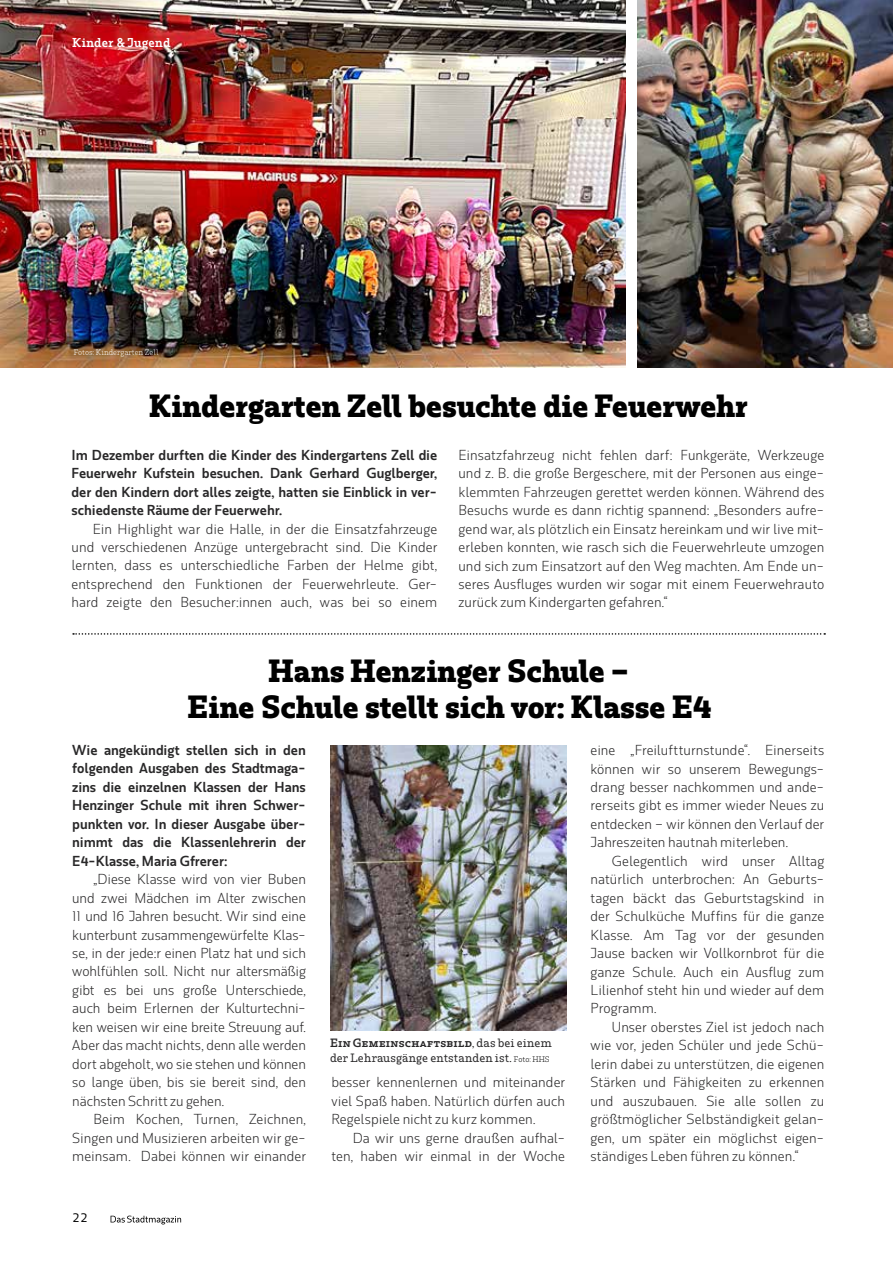
<style>
.page{position:relative;width:893px;height:1263px;background:#fff}
.page>*{position:absolute;margin:0;border:0;box-sizing:border-box;transform-origin:0 0}
.t1{font:700 30px/36px "Rum Serif";letter-spacing:-.01em;color:#000;text-align:center}
.t2{font:300 13.5px/18.5px "Rum Sans";letter-spacing:.01em;color:#292829;text-align:justify}
.t3{font:600 13.5px/18.5px "Rum Sans";color:#292829;text-align:justify}
.t4{font:600 12px "Rum Serif";color:#fff}
.t5{font:500 12px "Rum Sans";color:#000}
.t6{font:500 11.25px/15px "Rum Serif";letter-spacing:.01em;color:#292829}
.t7{font:300 7.5px "Rum Serif";color:#fff}
.s1{font-weight:600}
.s2{font-weight:300;font-size:7.5px;color:#000}
</style>
<div class="page">
<svg style="left:111px;top:1215px;width:70px;height:9px"></svg>
<img style="left:0;top:0;width:625px;height:367px">
<img style="left:638px;top:0;width:255px;height:367px">
<svg style="left:73px;top:633px;width:752px;height:2px"></svg>
<img style="left:330px;top:746px;width:236px;height:284px">
<p class="t4" style="left:72px;top:36px;width:100px">Kinder &amp; Jugend</p>
<p class="t7" style="left:74px;top:347px;width:86px">Fotos: Kindergarten Zell</p>
<h1 class="t1" style="left:149px;top:387px;width:600px">Kindergarten Zell besuchte die Feuerwehr</h1>
<p class="t3" style="left:72px;top:445px;width:367px">Im Dezember durften die Kinder des Kindergartens Zell die Feuerwehr Kufstein besuchen. Dank Gerhard Guglberger, der den Kindern dort alles zeigte, hatten sie Einblick in ver&shy;schiedenste Räume der Feuerwehr.</p>
<p class="t2" style="left:72px;top:519px;width:367px;text-indent:21px">Ein Highlight war die Halle, in der die Einsatzfahrzeuge und verschiedenen Anzüge untergebracht sind. Die Kinder lernten, dass es unterschiedliche Farben der Helme gibt, entsprechend den Funktionen der Feuerwehrleute. Ger&shy;hard zeigte den Besucher:innen auch, was bei so einem</p>
<p class="t2" style="left:458px;top:445px;width:367px">Einsatzfahrzeug nicht fehlen darf: Funkgeräte, Werkzeuge und z. B. die große Bergeschere, mit der Personen aus einge&shy;klemmten Fahrzeugen gerettet werden können. Während des Besuchs wurde es dann richtig spannend: „Besonders aufre&shy;gend war, als plötzlich ein Einsatz hereinkam und wir live mit&shy;erleben konnten, wie rasch sich die Feuerwehrleute umzogen und sich zum Einsatzort auf den Weg machten. Am Ende un&shy;seres Ausfluges wurden wir sogar mit einem Feuerwehrauto zurück zum Kindergarten gefahren.“</p>
<h1 class="t1" style="left:187px;top:653px;width:524px">Hans Henzinger Schule –<br>Eine Schule stellt sich vor: Klasse E4</h1>
<p class="t3" style="left:72px;top:741px;width:235px">Wie angekündigt stellen sich in den folgenden Ausgaben des Stadtmaga&shy;zins die einzelnen Klassen der Hans Henzinger Schule mit ihren Schwer&shy;punkten vor. In dieser Ausgabe über&shy;nimmt das die Klassenlehrerin der E4-Klasse, Maria Gfrerer:</p>
<p class="t2" style="left:72px;top:870px;width:235px;text-indent:21px">„Diese Klasse wird von vier Buben und zwei Mädchen im Alter zwischen 11 und 16 Jahren besucht. Wir sind eine kunterbunt zusammengewürfelte Klas&shy;se, in der jede:r einen Platz hat und sich wohlfühlen soll. Nicht nur altersmäßig gibt es bei uns große Unterschiede, auch beim Erlernen der Kulturtechni&shy;ken weisen wir eine breite Streuung auf.<br>Aber das macht nichts, denn alle werden dort abgeholt, wo sie stehen und können so lange üben, bis sie bereit sind, den nächsten Schritt zu gehen.</p>
<p class="t2" style="left:72px;top:1110px;width:235px;text-indent:21px">Beim Kochen, Turnen, Zeichnen, Singen und Musizieren arbeiten wir ge&shy;meinsam. Dabei können wir einander</p>
<p class="t5" style="left:72px;top:1210px;width:17px">22</p>
<p class="t6" style="left:330px;top:1036px;width:223px"><span class="s1">Ein Gemeinschaftsbild</span>, das bei einem der Lehrausgänge entstanden ist. <span class="s2">Foto: HHS</span></p>
<p class="t2" style="left:331px;top:1073px;width:235px">besser kennenlernen und miteinander viel Spaß haben. Natürlich dürfen auch Regelspiele nicht zu kurz kommen.</p>
<p class="t2" style="left:331px;top:1128px;width:235px;text-align:right">Da wir uns gerne draußen aufhal&shy;ten, haben wir einmal in der Woche</p>
<p class="t2" style="left:591px;top:741px;width:235px">eine „Freiluftturnstunde“. Einerseits können wir so unserem Bewegungs&shy;drang besser nachkommen und ande&shy;rerseits gibt es immer wieder Neues zu entdecken – wir können den Verlauf der Jahreszeiten hautnah miterleben.</p>
<p class="t2" style="left:591px;top:851px;width:235px;text-indent:21px">Gelegentlich wird unser Alltag natürlich unterbrochen: An Geburts&shy;tagen bäckt das Geburtstagskind in der Schulküche Muffins für die ganze Klasse. Am Tag vor der gesunden Jause backen wir Vollkornbrot für die ganze Schule. Auch ein Ausflug zum Lilienhof steht hin und wieder auf dem Programm.</p>
<p class="t2" style="left:591px;top:1018px;width:235px;text-indent:21px">Unser oberstes Ziel ist jedoch nach wie vor, jeden Schüler und jede Schü&shy;lerin dabei zu unterstützen, die eigenen Stärken und Fähigkeiten zu erkennen und auszubauen. Sie alle sollen zu größtmöglicher Selbständigkeit gelan&shy;gen, um später ein möglichst eigen&shy;ständiges Leben führen zu können.“</p>
</div>
